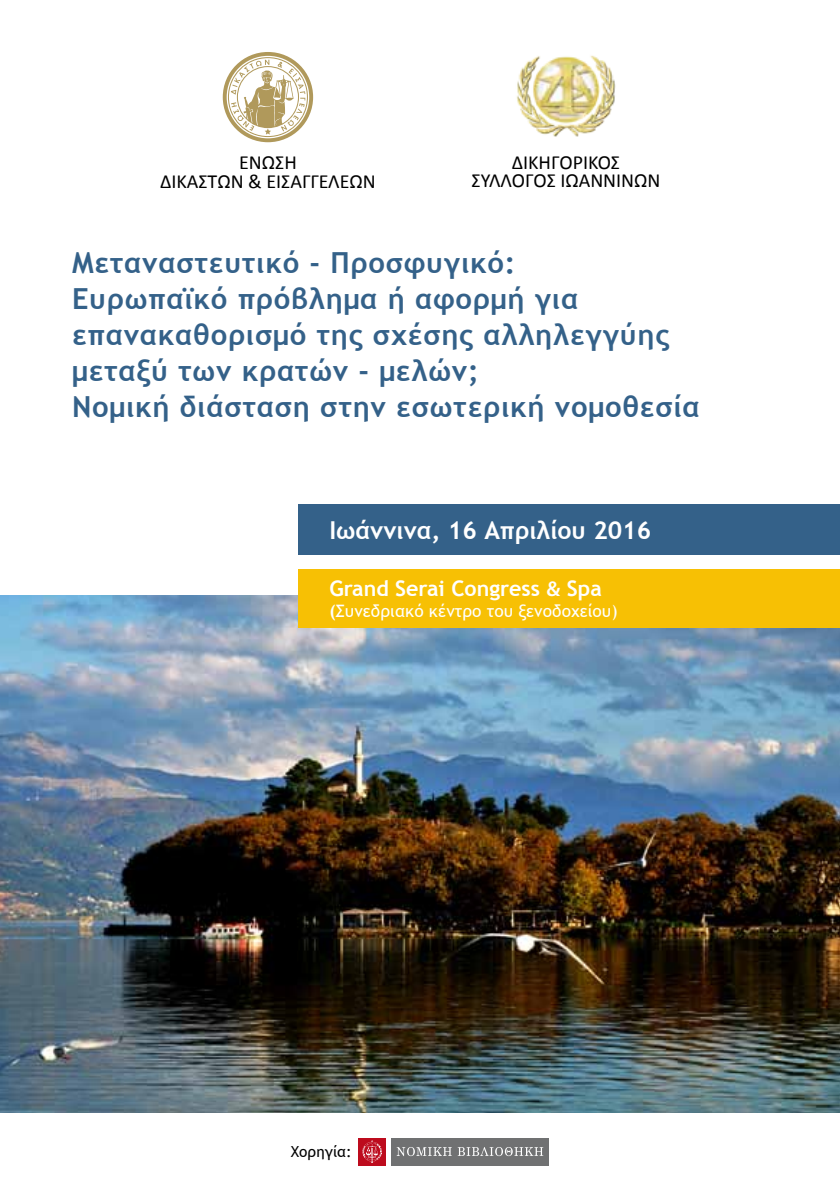
<style>
.page{position:relative;width:840px;height:1191px;background:#fff}
.page>*{position:absolute;margin:0;border:0;box-sizing:border-box;transform-origin:0 0}
.t1{font:700 29px/36px "Trebuchet MS";letter-spacing:.025em;color:#346189}
.t2{font:700 24.6px "Trebuchet MS";color:#fff}
.t3{font:700 21.4px "Trebuchet MS";color:#fff}
.t4{font:20px/18.8px "Calibri";color:#000;text-align:center}
.t5{font:17.2px "Trebuchet MS";color:#fff}
.t6{font:15.2px "Trebuchet MS";color:#000}
.s1{font-family:"Myriad Pro";font-weight:600}
.s2{font-weight:700}
</style>
<div class="page">
<img style="left:516px;top:55px;width:100px;height:82px">
<div style="left:298px;top:505px;width:541px;height:50px;background:#346189"></div>
<img style="left:0;top:595px;width:839px;height:517px">
<div style="left:298px;top:569px;width:541px;height:58px;background:#f7c004"></div>
<svg style="left:223px;top:52px;width:90px;height:90px"></svg>
<div style="left:358px;top:1137px;width:28px;height:28px;background:#bd0b1d"></div>
<div style="left:391px;top:1137px;width:157px;height:28px;background:#707172"></div>
<svg style="left:362px;top:1140px;width:20px;height:22px"></svg>
<svg style="left:396px;top:1147px;width:147px;height:9px"></svg>
<p class="t4" style="left:160px;top:153px;width:217px">ΕΝΩΣΗ<br>ΔΙΚΑΣΤΩΝ &amp; ΕΙΣΑΓΓΕΛΕΩΝ</p>
<p class="t4" style="left:471px;top:152px;width:190px">ΔΙΚΗΓΟΡΙΚΟΣ<br>ΣΥΛΛΟΓΟΣ ΙΩΑΝΝΙΝΩΝ</p>
<p class="t1" style="left:72px;top:245px;width:629px">Μεταναστευτικό - Προσφυγικό:<br>Ευρωπαϊκό πρόβλημα ή αφορμή για επανακαθορισμό της σχέσης αλληλεγγύης μεταξύ των κρατών - μελών;<br>Νομική διάσταση στην εσωτερική νομοθεσία</p>
<p class="t2" style="left:329px;top:514px;width:323px">Ιωάννινα, 16 Απριλίου 2016</p>
<p class="t3" style="left:329px;top:575px;width:274px">Grand Serai Congress <span class="s1">&amp;</span> Spa</p>
<p class="t5" style="left:329px;top:600px;width:290px"><span class="s2">(</span>Συνεδριακό κέντρο του ξενοδοχείου)</p>
<p class="t6" style="left:290px;top:1143px;width:62px">Χορηγία:</p>
</div>
